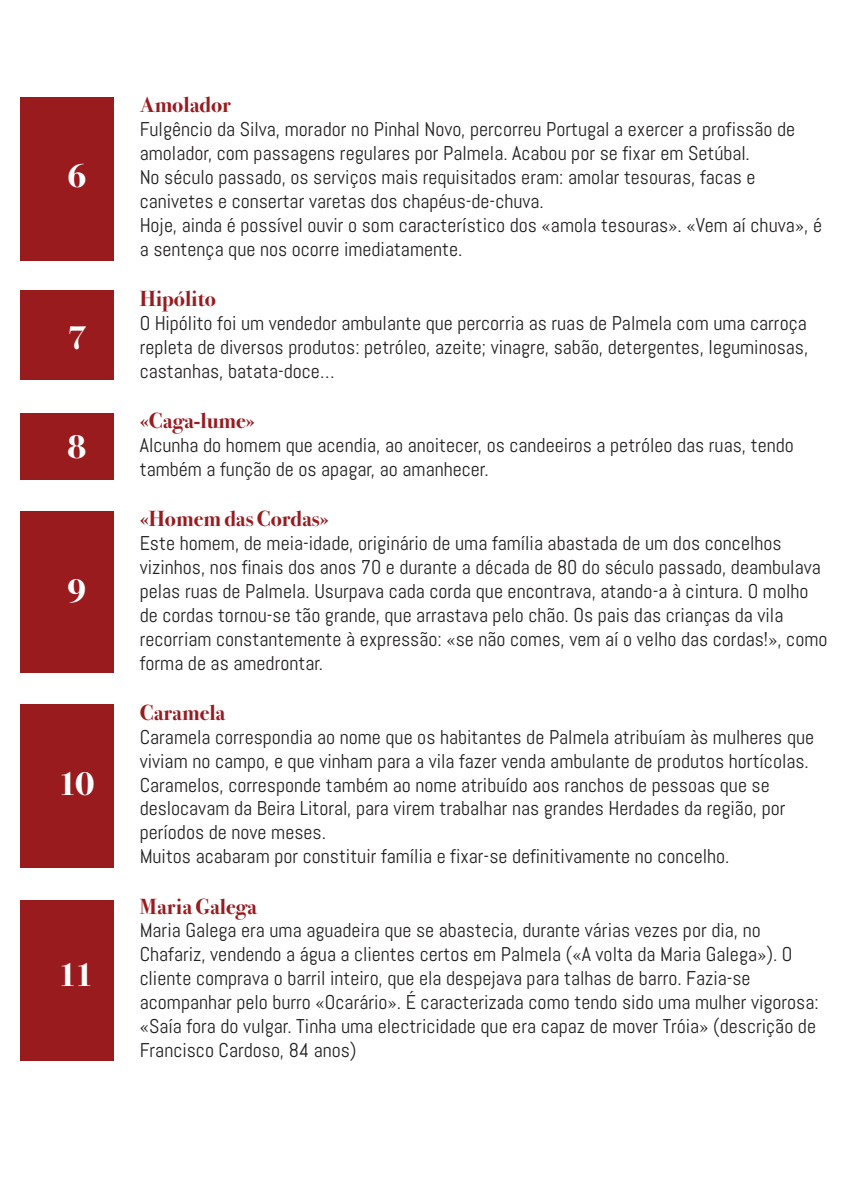
<style>
.page{position:relative;width:845px;height:1201px;background:#fff}
.page>*{position:absolute;margin:0;border:0;box-sizing:border-box;transform-origin:0 0}
.t1{font:700 34.6px "Bodoni Svntytwo ITC Std";color:#fff}
.t2{font:700 22px "Bodoni Svntytwo ITC Std";color:#991b20}
.t3{font:20px/23.8px "Abel";color:#231f20}
</style>
<div class="page">
<div style="left:21px;top:97px;width:93px;height:163px;background:#991b1e"></div>
<div style="left:21px;top:290px;width:93px;height:89px;background:#991b1e"></div>
<div style="left:21px;top:413px;width:93px;height:66px;background:#991b1e"></div>
<div style="left:21px;top:511px;width:93px;height:161px;background:#991b1e"></div>
<div style="left:21px;top:704px;width:93px;height:163px;background:#991b1e"></div>
<div style="left:21px;top:899px;width:93px;height:161px;background:#991b1e"></div>
<h1 class="t1" style="left:67px;top:155px;width:21px">6</h1>
<h1 class="t1" style="left:67px;top:317px;width:21px">7</h1>
<h1 class="t1" style="left:67px;top:426px;width:21px">8</h1>
<h1 class="t1" style="left:67px;top:570px;width:21px">9</h1>
<h1 class="t1" style="left:58px;top:763px;width:38px">10</h1>
<h1 class="t1" style="left:58px;top:954px;width:38px">11</h1>
<p class="t2" style="left:140px;top:92px;width:93px">Amolador</p>
<p class="t3" style="left:140px;top:117px;width:683px">Fulgêncio da Silva, morador no Pinhal Novo, percorreu Portugal a exercer a profissão de amolador, com passagens regulares por Palmela. Acabou por se fixar em Setúbal.<br>No século passado, os serviços mais requisitados eram: amolar tesouras, facas e canivetes e consertar varetas dos chapéus-de-chuva.<br>Hoje, ainda é possível ouvir o som característico dos «amola tesouras». «Vem aí chuva», é a sentença que nos ocorre imediatamente.</p>
<p class="t2" style="left:140px;top:286px;width:78px">Hipólito</p>
<p class="t3" style="left:140px;top:311px;width:670px;text-align:justify">O Hipólito foi um vendedor ambulante que percorria as ruas de Palmela com uma carroça repleta de diversos produtos: petróleo, azeite; vinagre, sabão, detergentes, leguminosas, castanhas, batata-doce…</p>
<p class="t2" style="left:140px;top:408px;width:117px">«Caga-lume»</p>
<p class="t3" style="left:140px;top:433px;width:655px">Alcunha do homem que acendia, ao anoitecer, os candeeiros a petróleo das ruas, tendo também a função de os apagar, ao amanhecer.</p>
<p class="t2" style="left:140px;top:506px;width:191px">«Homem das Cordas»</p>
<p class="t3" style="left:140px;top:531px;width:689px">Este homem, de meia-idade, originário de uma família abastada de um dos concelhos vizinhos, nos finais dos anos 70 e durante a década de 80 do século passado, deambulava pelas ruas de Palmela. Usurpava cada corda que encontrava, atando-a à cintura. O molho de cordas tornou-se tão grande, que arrastava pelo chão. Os pais das crianças da vila recorriam constantemente à expressão: «se não comes, vem aí o velho das cordas!», como forma de as amedrontar.</p>
<p class="t2" style="left:140px;top:699px;width:87px">Caramela</p>
<p class="t3" style="left:140px;top:725px;width:675px">Caramela correspondia ao nome que os habitantes de Palmela atribuíam às mulheres que viviam no campo, e que vinham para a vila fazer venda ambulante de produtos hortícolas.<br>Caramelos, corresponde também ao nome atribuído aos ranchos de pessoas que se deslocavam da Beira Litoral, para virem trabalhar nas grandes Herdades da região, por períodos de nove meses.<br>Muitos acabaram por constituir família e fixar-se definitivamente no concelho.</p>
<p class="t2" style="left:140px;top:893px;width:119px">Maria Galega</p>
<p class="t3" style="left:140px;top:918px;width:680px">Maria Galega era uma aguadeira que se abastecia, durante várias vezes por dia, no Chafariz, vendendo a água a clientes certos em Palmela («A volta da Maria Galega»). O cliente comprava o barril inteiro, que ela despejava para talhas de barro. Fazia-se acompanhar pelo burro «Ocarário». É caracterizada como tendo sido uma mulher vigorosa: «Saía fora do vulgar. Tinha uma electricidade que era capaz de mover Tróia» (descrição de Francisco Cardoso, 84 anos)</p>
</div>
